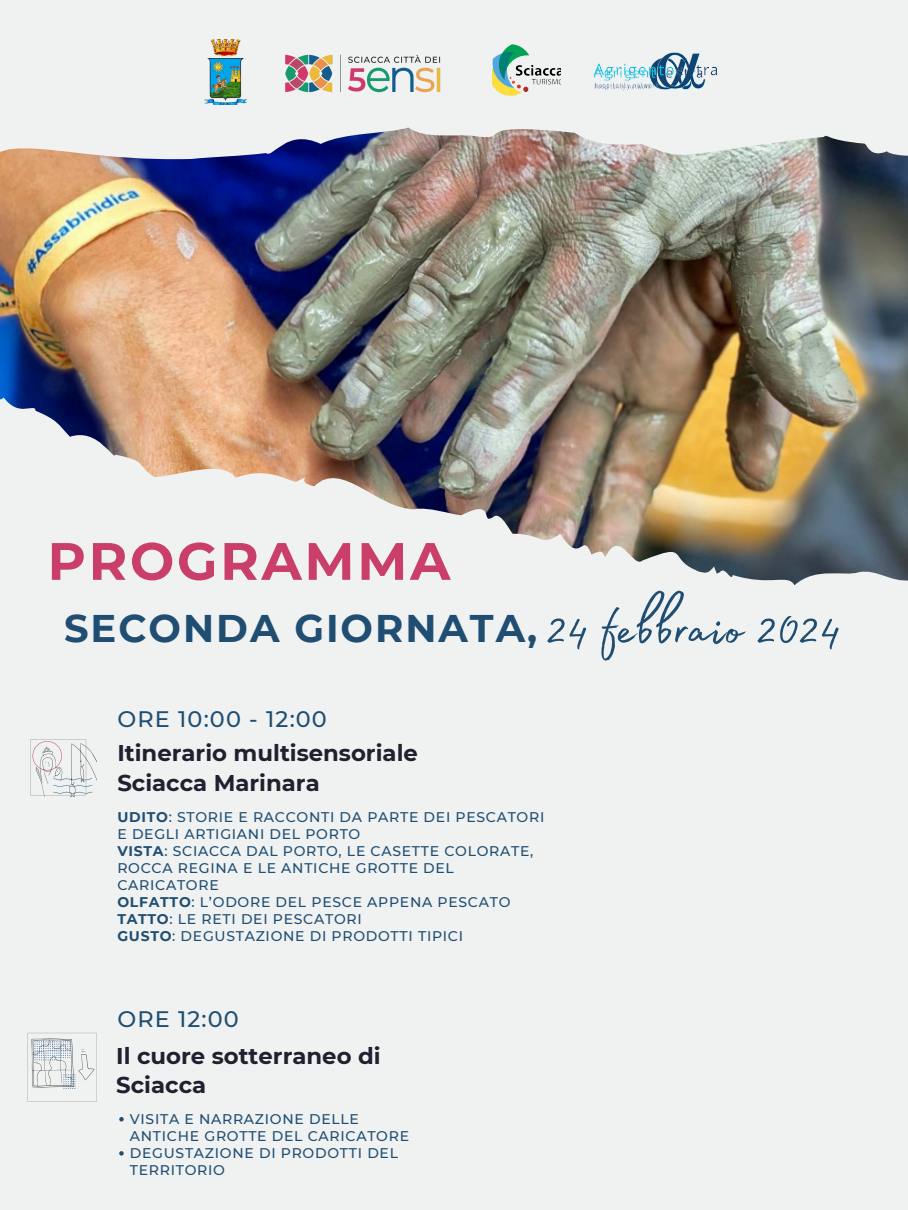
<style>
.page{position:relative;width:908px;height:1210px;background:#fff}
.page>*{position:absolute;margin:0;border:0;box-sizing:border-box;transform-origin:0 0}
.t1{font:69.97px "Madelyn Fill";color:#1f4e72}
.t2{font:700 52.5px "Montserrat";letter-spacing:.05em;color:#ca3e6a}
.t3{font:700 38.5px "Montserrat";letter-spacing:.05em;color:#1f4e72}
.t4{font:700 22.75px/29.4px "Montserrat";color:#1e2230}
.t5{font:500 22.4px "Montserrat";letter-spacing:.05em;color:#1f4e72}
.t6{font:500 14px/17.1px "Montserrat";letter-spacing:.05em;color:#1f4e72}
.s1{font-weight:700}
</style>
<div class="page">
<div style="left:0;top:0;width:907px;height:1210px;background:#f0f1f1"></div>
<img style="left:0;top:127px;width:907px;height:459px">
<svg style="left:28px;top:1033px;width:68px;height:56px"></svg>
<svg style="left:119px;top:1117px;width:5px;height:4px"></svg>
<svg style="left:119px;top:1151px;width:5px;height:4px"></svg>
<img style="left:30px;top:739px;width:67px;height:59px">
<img style="left:285px;top:54px;width:156px;height:39px">
<img style="left:492px;top:44px;width:68px;height:52px">
<img style="left:593px;top:52px;width:125px;height:39px">
<img style="left:204px;top:39px;width:42px;height:65px">
<p class="t2" style="left:47px;top:529px;width:404px">PROGRAMMA</p>
<p class="t3" style="left:64px;top:604px;width:474px">SECONDA GIORNATA,</p>
<h3 class="t1" style="left:545px;top:576px;width:296px">24 febbraio 2024</h3>
<p class="t5" style="left:117px;top:705px;width:211px">ORE 10:00 - 12:00</p>
<p class="t4" style="left:117px;top:738px;width:302px">Itinerario multisensoriale<br>Sciacca Marinara</p>
<h2 class="t6" style="left:117px;top:808px;width:428px"><span class="s1">UDITO</span>: STORIE E RACCONTI DA PARTE DEI PESCATORI E DEGLI ARTIGIANI DEL PORTO<br><span class="s1">VISTA</span>: SCIACCA DAL PORTO, LE CASETTE COLORATE, ROCCA REGINA E LE ANTICHE GROTTE DEL CARICATORE<br><span class="s1">OLFATTO</span>: L’ODORE DEL PESCE APPENA PESCATO <span class="s1">TATTO</span>: LE RETI DEI PESCATORI<br><span class="s1">GUSTO</span>: DEGUSTAZIONE DI PRODOTTI TIPICI</h2>
<p class="t5" style="left:117px;top:1005px;width:123px">ORE 12:00</p>
<h1 class="t4" style="left:116px;top:1040px;width:266px">Il cuore sotterraneo di<br>Sciacca</h1>
<h4 class="t6" style="left:130px;top:1110px;width:280px">VISITA E NARRAZIONE DELLE<br>ANTICHE GROTTE DEL CARICATORE</h4>
<p class="t6" style="left:130px;top:1144px;width:269px">DEGUSTAZIONE DI PRODOTTI DEL<br>TERRITORIO</p>
</div>
